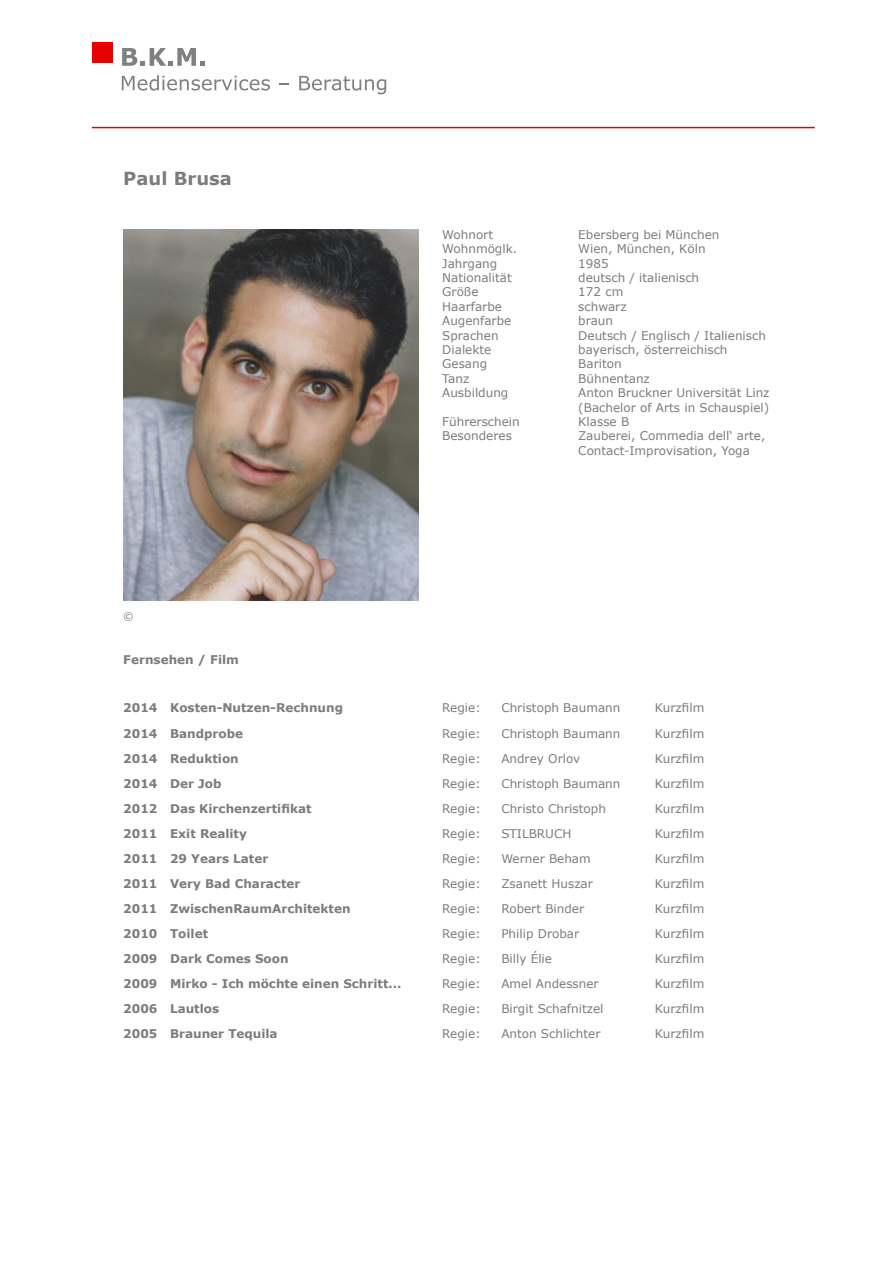
<style>
.page{position:relative;width:893px;height:1263px;background:#fff}
.page>*{position:absolute;margin:0;border:0;box-sizing:border-box;transform-origin:0 0}
.HeadName{font:700 18px "Verdana";color:#7b7c7e}
.Tabelle_mit_Tabs{font:12px "Verdana";color:#7b7c7e}
.Personendaten{font:12px/14.4px "Verdana";color:#7b7c7e}
.Tabelle_mit_Tabs-2{font:700 12px "Verdana";color:#7b7c7e}
.Tabelle_mit_Tabs_Hea{font:700 12px "Verdana";color:#7b7c7e}
.copyright{font:10.5px "Verdana";color:#7b7c7e}
</style>
<div class="page">
<hr style="left:92px;top:127px;width:723px;height:1px;background:#e2001a">
<div style="left:92px;top:43px;width:21px;height:20px;background:#e60000"></div>
<svg style="left:122px;top:48px;width:83px;height:18px"></svg>
<svg style="left:122px;top:75px;width:148px;height:16px"></svg>
<svg style="left:279px;top:83px;width:10px;height:2px"></svg>
<svg style="left:299px;top:76px;width:87px;height:18px"></svg>
<img style="left:123px;top:230px;width:296px;height:370px">
<p class="HeadName" style="left:123px;top:165px;width:110px">Paul Brusa</p>
<p class="copyright" style="left:123px;top:609px;width:12px">©</p>
<p class="Personendaten" style="left:442px;top:227px;width:52px">Wohnort</p>
<p class="Personendaten" style="left:578px;top:227px;width:143px">Ebersberg bei München</p>
<p class="Personendaten" style="left:442px;top:241px;width:76px">Wohnmöglk.</p>
<p class="Personendaten" style="left:578px;top:241px;width:129px">Wien, München, Köln</p>
<p class="Personendaten" style="left:442px;top:256px;width:57px">Jahrgang</p>
<p class="Personendaten" style="left:578px;top:256px;width:32px">1985</p>
<p class="Personendaten" style="left:442px;top:270px;width:71px">Nationalität</p>
<p class="Personendaten" style="left:578px;top:270px;width:122px">deutsch / italienisch</p>
<p class="Personendaten" style="left:442px;top:285px;width:38px">Größe</p>
<p class="Personendaten" style="left:578px;top:285px;width:47px">172 cm</p>
<p class="Personendaten" style="left:442px;top:299px;width:61px">Haarfarbe</p>
<p class="Personendaten" style="left:578px;top:299px;width:50px">schwarz</p>
<p class="Personendaten" style="left:442px;top:313px;width:71px">Augenfarbe</p>
<p class="Personendaten" style="left:578px;top:313px;width:36px">braun</p>
<p class="Personendaten" style="left:442px;top:328px;width:58px">Sprachen</p>
<p class="Personendaten" style="left:578px;top:328px;width:189px">Deutsch / Englisch / Italienisch</p>
<p class="Personendaten" style="left:442px;top:342px;width:51px">Dialekte</p>
<p class="Personendaten" style="left:578px;top:342px;width:151px">bayerisch, österreichisch</p>
<p class="Personendaten" style="left:442px;top:357px;width:46px">Gesang</p>
<p class="Personendaten" style="left:578px;top:357px;width:45px">Bariton</p>
<p class="Personendaten" style="left:442px;top:371px;width:29px">Tanz</p>
<p class="Personendaten" style="left:578px;top:371px;width:73px">Bühnentanz</p>
<p class="Personendaten" style="left:442px;top:385px;width:68px">Ausbildung</p>
<p class="Personendaten" style="left:578px;top:385px;width:193px">Anton Bruckner Universität Linz (Bachelor of Arts in Schauspiel)</p>
<p class="Personendaten" style="left:442px;top:414px;width:79px">Führerschein</p>
<p class="Personendaten" style="left:578px;top:414px;width:52px">Klasse B</p>
<p class="Personendaten" style="left:442px;top:429px;width:71px">Besonderes</p>
<p class="Personendaten" style="left:578px;top:429px;width:189px">Zauberei, Commedia dell‘ arte,<br>Contact-Improvisation, Yoga</p>
<p class="Tabelle_mit_Tabs_Hea" style="left:123px;top:651px;width:117px">Fernsehen / Film</p>
<p class="Tabelle_mit_Tabs-2" style="left:123px;top:700px;width:221px">2014 Kosten-Nutzen-Rechnung</p>
<p class="Tabelle_mit_Tabs" style="left:442px;top:700px;width:40px">Regie:</p>
<p class="Tabelle_mit_Tabs" style="left:501px;top:700px;width:121px">Christoph Baumann</p>
<p class="Tabelle_mit_Tabs" style="left:655px;top:700px;width:51px">Kurzfilm</p>
<p class="Tabelle_mit_Tabs-2" style="left:123px;top:725px;width:121px">2014 Bandprobe</p>
<p class="Tabelle_mit_Tabs" style="left:442px;top:725px;width:40px">Regie:</p>
<p class="Tabelle_mit_Tabs" style="left:501px;top:725px;width:121px">Christoph Baumann</p>
<p class="Tabelle_mit_Tabs" style="left:655px;top:725px;width:51px">Kurzfilm</p>
<p class="Tabelle_mit_Tabs-2" style="left:123px;top:750px;width:117px">2014 Reduktion</p>
<p class="Tabelle_mit_Tabs" style="left:442px;top:750px;width:40px">Regie:</p>
<p class="Tabelle_mit_Tabs" style="left:501px;top:750px;width:81px">Andrey Orlov</p>
<p class="Tabelle_mit_Tabs" style="left:655px;top:750px;width:51px">Kurzfilm</p>
<p class="Tabelle_mit_Tabs-2" style="left:123px;top:775px;width:100px">2014 Der Job</p>
<p class="Tabelle_mit_Tabs" style="left:442px;top:775px;width:40px">Regie:</p>
<p class="Tabelle_mit_Tabs" style="left:501px;top:775px;width:121px">Christoph Baumann</p>
<p class="Tabelle_mit_Tabs" style="left:655px;top:775px;width:51px">Kurzfilm</p>
<p class="Tabelle_mit_Tabs-2" style="left:123px;top:800px;width:190px">2012 Das Kirchenzertifikat</p>
<p class="Tabelle_mit_Tabs" style="left:442px;top:800px;width:40px">Regie:</p>
<p class="Tabelle_mit_Tabs" style="left:501px;top:800px;width:106px">Christo Christoph</p>
<p class="Tabelle_mit_Tabs" style="left:655px;top:800px;width:51px">Kurzfilm</p>
<p class="Tabelle_mit_Tabs-2" style="left:123px;top:825px;width:125px">2011 Exit Reality</p>
<p class="Tabelle_mit_Tabs" style="left:442px;top:825px;width:40px">Regie:</p>
<p class="Tabelle_mit_Tabs" style="left:501px;top:825px;width:72px">STILBRUCH</p>
<p class="Tabelle_mit_Tabs" style="left:655px;top:825px;width:51px">Kurzfilm</p>
<p class="Tabelle_mit_Tabs-2" style="left:123px;top:850px;width:147px">2011 29 Years Later</p>
<p class="Tabelle_mit_Tabs" style="left:442px;top:850px;width:40px">Regie:</p>
<p class="Tabelle_mit_Tabs" style="left:501px;top:850px;width:91px">Werner Beham</p>
<p class="Tabelle_mit_Tabs" style="left:655px;top:850px;width:51px">Kurzfilm</p>
<p class="Tabelle_mit_Tabs-2" style="left:123px;top:875px;width:179px">2011 Very Bad Character</p>
<p class="Tabelle_mit_Tabs" style="left:442px;top:875px;width:40px">Regie:</p>
<p class="Tabelle_mit_Tabs" style="left:501px;top:875px;width:93px">Zsanett Huszar</p>
<p class="Tabelle_mit_Tabs" style="left:655px;top:875px;width:51px">Kurzfilm</p>
<p class="Tabelle_mit_Tabs-2" style="left:123px;top:900px;width:229px">2011 ZwischenRaumArchitekten</p>
<p class="Tabelle_mit_Tabs" style="left:442px;top:900px;width:40px">Regie:</p>
<p class="Tabelle_mit_Tabs" style="left:501px;top:900px;width:84px">Robert Binder</p>
<p class="Tabelle_mit_Tabs" style="left:655px;top:900px;width:51px">Kurzfilm</p>
<p class="Tabelle_mit_Tabs-2" style="left:123px;top:925px;width:86px">2010 Toilet</p>
<p class="Tabelle_mit_Tabs" style="left:442px;top:925px;width:40px">Regie:</p>
<p class="Tabelle_mit_Tabs" style="left:501px;top:925px;width:79px">Philip Drobar</p>
<p class="Tabelle_mit_Tabs" style="left:655px;top:925px;width:51px">Kurzfilm</p>
<p class="Tabelle_mit_Tabs-2" style="left:123px;top:950px;width:167px">2009 Dark Comes Soon</p>
<p class="Tabelle_mit_Tabs" style="left:442px;top:950px;width:40px">Regie:</p>
<p class="Tabelle_mit_Tabs" style="left:501px;top:950px;width:52px">Billy Élie</p>
<p class="Tabelle_mit_Tabs" style="left:655px;top:950px;width:51px">Kurzfilm</p>
<p class="Tabelle_mit_Tabs-2" style="left:123px;top:975px;width:280px">2009 Mirko - Ich möchte einen Schritt...</p>
<p class="Tabelle_mit_Tabs" style="left:442px;top:975px;width:40px">Regie:</p>
<p class="Tabelle_mit_Tabs" style="left:501px;top:975px;width:99px">Amel Andessner</p>
<p class="Tabelle_mit_Tabs" style="left:655px;top:975px;width:51px">Kurzfilm</p>
<p class="Tabelle_mit_Tabs-2" style="left:123px;top:1000px;width:97px">2006 Lautlos</p>
<p class="Tabelle_mit_Tabs" style="left:442px;top:1000px;width:40px">Regie:</p>
<p class="Tabelle_mit_Tabs" style="left:501px;top:1000px;width:104px">Birgit Schafnitzel</p>
<p class="Tabelle_mit_Tabs" style="left:655px;top:1000px;width:51px">Kurzfilm</p>
<p class="Tabelle_mit_Tabs-2" style="left:123px;top:1025px;width:156px">2005 Brauner Tequila</p>
<p class="Tabelle_mit_Tabs" style="left:442px;top:1025px;width:40px">Regie:</p>
<p class="Tabelle_mit_Tabs" style="left:501px;top:1025px;width:101px">Anton Schlichter</p>
<p class="Tabelle_mit_Tabs" style="left:655px;top:1025px;width:51px">Kurzfilm</p>
</div>
